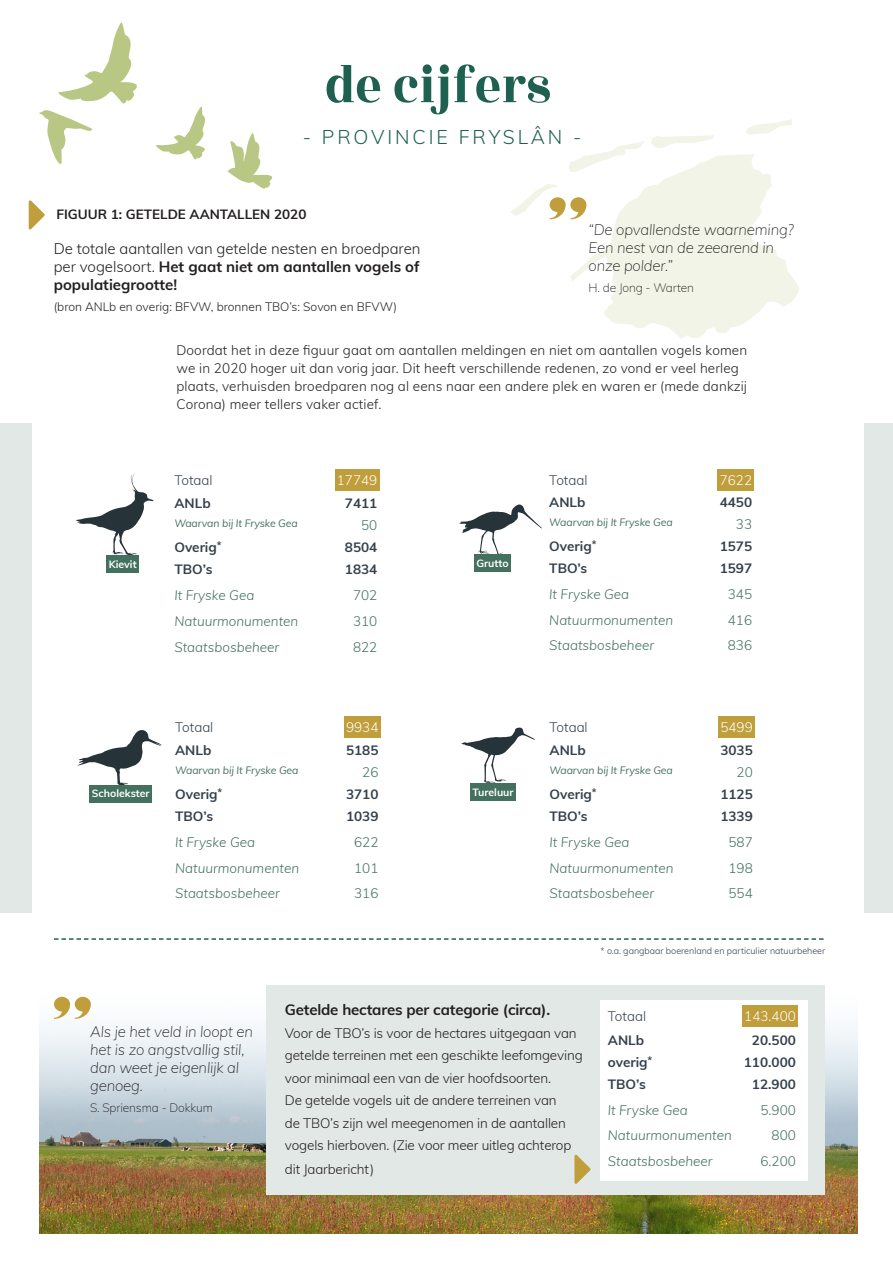
<style>
.page{position:relative;width:893px;height:1263px;background:#fff}
.page>*{position:absolute;margin:0;border:0;box-sizing:border-box;transform-origin:0 0}
.H2_centre_GREEN{font:55.5px "Rozha One";color:#1f6151;scale:.93 1}
.t1{font:300 19.5px "Muli";letter-spacing:.15em;color:#1f6151}
.t2{font:italic 200 15px/18px "Muli";letter-spacing:-.01em;color:#231f20}
.t3{font:300 15px/18px "Muli";color:#231f20}
.t4{font:700 15px "Muli";letter-spacing:-.01em;color:#231f20}
.t5{font:300 13.5px/18px "Muli";letter-spacing:.01em;color:#231f20}
.t6{font:300 13.5px/22.5px "Muli";letter-spacing:-.01em;color:#231f20}
.t7{font:italic 300 13.5px "Muli";color:#43705f}
.t8{font:700 13.5px "Muli";color:#34404c}
.t9{font:300 13.5px "Muli";color:#43705f}
.t10{font:300 13.5px "Muli";color:#34404c}
.t11{font:700 13.5px "Muli";color:#231f20}
.t12{font:300 13.5px "Muli";color:#fff}
.t13{font:300 12px "Muli";color:#231f20}
.t14{font:200 12px "Muli";letter-spacing:-.01em;color:#231f20}
.t15{font:italic 10.5px "Muli";letter-spacing:-.01em;color:#43705f}
.t16{font:700 10.5px "Muli";color:#fff}
.t17{font:300 9px "Muli";color:#34404c}
.s1{font-weight:700}
</style>
<div class="page">
<img style="left:40px;top:985px;width:818px;height:248px">
<svg style="left:28px;top:200px;width:17px;height:30px"></svg>
<svg style="left:156px;top:106px;width:49px;height:54px"></svg>
<svg style="left:227px;top:133px;width:46px;height:56px"></svg>
<svg style="left:77px;top:730px;width:85px;height:57px"></svg>
<div style="left:90px;top:785px;width:62px;height:17px;background:#43705f"></div>
<div style="left:344px;top:716px;width:37px;height:21px;background:#c09e3b"></div>
<svg style="left:58px;top:22px;width:79px;height:82px"></svg>
<svg style="left:39px;top:110px;width:54px;height:55px"></svg>
<div style="left:266px;top:985px;width:558px;height:209px;background:#e1e8e5"></div>
<div style="left:600px;top:1000px;width:208px;height:180px;background:#fff"></div>
<div style="left:742px;top:1006px;width:56px;height:21px;background:#c09e3b"></div>
<svg style="left:574px;top:1154px;width:17px;height:30px"></svg>
<div style="left:718px;top:469px;width:36px;height:21px;background:#c09e3b"></div>
<svg style="left:459px;top:504px;width:83px;height:51px"></svg>
<div style="left:474px;top:555px;width:37px;height:17px;background:#43705f"></div>
<svg style="left:511px;top:119px;width:288px;height:219px"></svg>
<div style="left:107px;top:555px;width:32px;height:18px;background:#43705f"></div>
<div style="left:335px;top:469px;width:44px;height:21px;background:#c09e3b"></div>
<svg style="left:76px;top:473px;width:78px;height:82px"></svg>
<div style="left:718px;top:716px;width:37px;height:21px;background:#c09e3b"></div>
<div style="left:470px;top:783px;width:46px;height:18px;background:#43705f"></div>
<svg style="left:461px;top:728px;width:74px;height:56px"></svg>
<div style="left:0;top:423px;width:31px;height:490px;background:#e1e8e5"></div>
<div style="left:865px;top:423px;width:28px;height:490px;background:#e1e8e5"></div>
<svg style="left:54px;top:938px;width:769px;height:2px"></svg>
<svg style="left:550px;top:197px;width:36px;height:22px"></svg>
<svg style="left:54px;top:997px;width:37px;height:22px"></svg>
<p class="H2_centre_GREEN" style="left:325px;top:47px;width:244px">de cijfers</p>
<p class="t1" style="left:303px;top:123px;width:280px">- PROVINCIE FRYSLÂN -</p>
<p class="t11" style="left:56px;top:205px;width:252px">FIGUUR 1: GETELDE AANTALLEN 2020</p>
<p class="t3" style="left:54px;top:239px;width:368px">De totale aantallen van getelde nesten en broedparen per vogelsoort. <span class="s1">Het gaat niet om aantallen vogels of</span></p>
<p class="t4" style="left:54px;top:274px;width:125px">populatiegrootte!</p>
<p class="t13" style="left:54px;top:298px;width:345px">(bron ANLb en overig: BFVW, bronnen TBO’s: Sovon en BFVW)</p>
<p class="t2" style="left:589px;top:220px;width:207px">“De opvallendste waarneming?</p>
<p class="t2" style="left:589px;top:238px;width:187px">Een nest van de zeearend in</p>
<p class="t2" style="left:589px;top:256px;width:86px">onze polder.”</p>
<p class="t14" style="left:589px;top:279px;width:107px">H. de Jong - Warten</p>
<p class="t16" style="left:109px;top:556px;width:29px">Kievit</p>
<p class="t5" style="left:176px;top:340px;width:572px">Doordat het in deze figuur gaat om aantallen meldingen en niet om aantallen vogels komen we in 2020 hoger uit dan vorig jaar. Dit heeft verschillende redenen, zo vond er veel herleg plaats, verhuisden broedparen nog al eens naar een andere plek en waren er (mede dankzij Corona) meer tellers vaker actief.</p>
<p class="t10" style="left:174px;top:470px;width:40px">Totaal</p>
<p class="t12" style="left:337px;top:470px;width:42px">17749</p>
<p class="t8" style="left:174px;top:493px;width:38px">ANLb</p>
<p class="t8" style="left:345px;top:493px;width:34px">7411</p>
<p class="t15" style="left:174px;top:516px;width:125px">Waarvan bij It Fryske Gea</p>
<p class="t9" style="left:361px;top:516px;width:18px">50</p>
<p class="t8" style="left:174px;top:538px;width:49px">Overig<sup>*</sup></p>
<p class="t8" style="left:345px;top:538px;width:34px">8504</p>
<p class="t8" style="left:174px;top:560px;width:40px">TBO’s</p>
<p class="t8" style="left:345px;top:560px;width:34px">1834</p>
<p class="t7" style="left:174px;top:586px;width:81px">It Fryske Gea</p>
<p class="t9" style="left:353px;top:586px;width:26px">702</p>
<p class="t7" style="left:174px;top:611px;width:125px">Natuurmonumenten</p>
<p class="t9" style="left:353px;top:611px;width:26px">310</p>
<p class="t7" style="left:174px;top:637px;width:106px">Staatsbosbeheer</p>
<p class="t9" style="left:353px;top:637px;width:26px">822</p>
<p class="t16" style="left:476px;top:556px;width:34px">Grutto</p>
<p class="t10" style="left:549px;top:470px;width:40px">Totaal</p>
<p class="t12" style="left:720px;top:470px;width:34px">7622</p>
<p class="t8" style="left:549px;top:492px;width:38px">ANLb</p>
<p class="t8" style="left:720px;top:492px;width:34px">4450</p>
<p class="t15" style="left:549px;top:515px;width:125px">Waarvan bij It Fryske Gea</p>
<p class="t9" style="left:736px;top:514px;width:18px">33</p>
<p class="t8" style="left:549px;top:536px;width:49px">Overig<sup>*</sup></p>
<p class="t8" style="left:720px;top:536px;width:34px">1575</p>
<p class="t8" style="left:549px;top:558px;width:40px">TBO’s</p>
<p class="t8" style="left:720px;top:558px;width:34px">1597</p>
<p class="t7" style="left:549px;top:585px;width:81px">It Fryske Gea</p>
<p class="t9" style="left:728px;top:585px;width:26px">345</p>
<p class="t7" style="left:549px;top:610px;width:125px">Natuurmonumenten</p>
<p class="t9" style="left:728px;top:610px;width:26px">416</p>
<p class="t7" style="left:549px;top:636px;width:106px">Staatsbosbeheer</p>
<p class="t9" style="left:728px;top:636px;width:26px">836</p>
<p class="t16" style="left:92px;top:786px;width:59px">Scholekster</p>
<p class="t10" style="left:175px;top:717px;width:40px">Totaal</p>
<p class="t12" style="left:346px;top:717px;width:34px">9934</p>
<p class="t8" style="left:175px;top:740px;width:38px">ANLb</p>
<p class="t8" style="left:346px;top:740px;width:34px">5185</p>
<p class="t15" style="left:175px;top:763px;width:125px">Waarvan bij It Fryske Gea</p>
<p class="t9" style="left:362px;top:762px;width:18px">26</p>
<p class="t8" style="left:175px;top:784px;width:49px">Overig<sup>*</sup></p>
<p class="t8" style="left:346px;top:784px;width:34px">3710</p>
<p class="t8" style="left:175px;top:807px;width:40px">TBO’s</p>
<p class="t8" style="left:346px;top:807px;width:34px">1039</p>
<p class="t7" style="left:175px;top:833px;width:81px">It Fryske Gea</p>
<p class="t9" style="left:354px;top:833px;width:26px">622</p>
<p class="t7" style="left:175px;top:858px;width:125px">Natuurmonumenten</p>
<p class="t9" style="left:354px;top:858px;width:26px">101</p>
<p class="t7" style="left:175px;top:884px;width:106px">Staatsbosbeheer</p>
<p class="t9" style="left:354px;top:884px;width:26px">316</p>
<p class="t16" style="left:473px;top:784px;width:43px">Tureluur</p>
<p class="t10" style="left:549px;top:717px;width:40px">Totaal</p>
<p class="t12" style="left:720px;top:717px;width:34px">5499</p>
<p class="t8" style="left:549px;top:740px;width:38px">ANLb</p>
<p class="t8" style="left:720px;top:740px;width:34px">3035</p>
<p class="t15" style="left:549px;top:763px;width:125px">Waarvan bij It Fryske Gea</p>
<p class="t9" style="left:737px;top:762px;width:18px">20</p>
<p class="t8" style="left:549px;top:784px;width:49px">Overig<sup>*</sup></p>
<p class="t8" style="left:720px;top:784px;width:34px">1125</p>
<p class="t8" style="left:549px;top:807px;width:40px">TBO’s</p>
<p class="t8" style="left:720px;top:807px;width:34px">1339</p>
<p class="t7" style="left:549px;top:833px;width:81px">It Fryske Gea</p>
<p class="t9" style="left:728px;top:833px;width:26px">587</p>
<p class="t7" style="left:549px;top:858px;width:125px">Natuurmonumenten</p>
<p class="t9" style="left:728px;top:858px;width:26px">198</p>
<p class="t7" style="left:549px;top:884px;width:106px">Staatsbosbeheer</p>
<p class="t9" style="left:728px;top:884px;width:26px">554</p>
<p class="t17" style="left:601px;top:944px;width:226px">* o.a. gangbaar boerenland en particulier natuurbeheer</p>
<p class="t2" style="left:90px;top:1021px;width:164px">Als je het veld in loopt en het is zo angstvallig stil, dan weet je eigenlijk al genoeg.</p>
<p class="t14" style="left:90px;top:1098px;width:124px">S. Spriensma - Dokkum</p>
<p class="t4" style="left:285px;top:999px;width:267px">Getelde hectares per categorie (circa).</p>
<p class="t6" style="left:285px;top:1021px;width:299px">Voor de TBO’s is voor de hectares uitgegaan van getelde terreinen met een geschikte leefomgeving voor minimaal een van de vier hoofdsoorten.<br>De getelde vogels uit de andere terreinen van<br>de TBO’s zijn wel meegenomen in de aantallen vogels hierboven. (Zie voor meer uitleg achterop</p>
<p class="t6" style="left:285px;top:1157px;width:91px">dit Jaarbericht)</p>
<p class="t10" style="left:608px;top:1007px;width:40px">Totaal</p>
<p class="t12" style="left:744px;top:1007px;width:53px">143.400</p>
<p class="t8" style="left:608px;top:1030px;width:38px">ANLb</p>
<p class="t8" style="left:752px;top:1030px;width:45px">20.500</p>
<p class="t8" style="left:608px;top:1052px;width:46px">overig<sup>*</sup></p>
<p class="t8" style="left:744px;top:1052px;width:53px">110.000</p>
<p class="t8" style="left:608px;top:1074px;width:40px">TBO’s</p>
<p class="t8" style="left:752px;top:1074px;width:45px">12.900</p>
<p class="t7" style="left:608px;top:1100px;width:81px">It Fryske Gea</p>
<p class="t9" style="left:760px;top:1100px;width:37px">5.900</p>
<p class="t7" style="left:608px;top:1126px;width:125px">Natuurmonumenten</p>
<p class="t9" style="left:771px;top:1126px;width:26px">800</p>
<p class="t7" style="left:608px;top:1151px;width:106px">Staatsbosbeheer</p>
<p class="t9" style="left:760px;top:1151px;width:37px">6.200</p>
</div>
